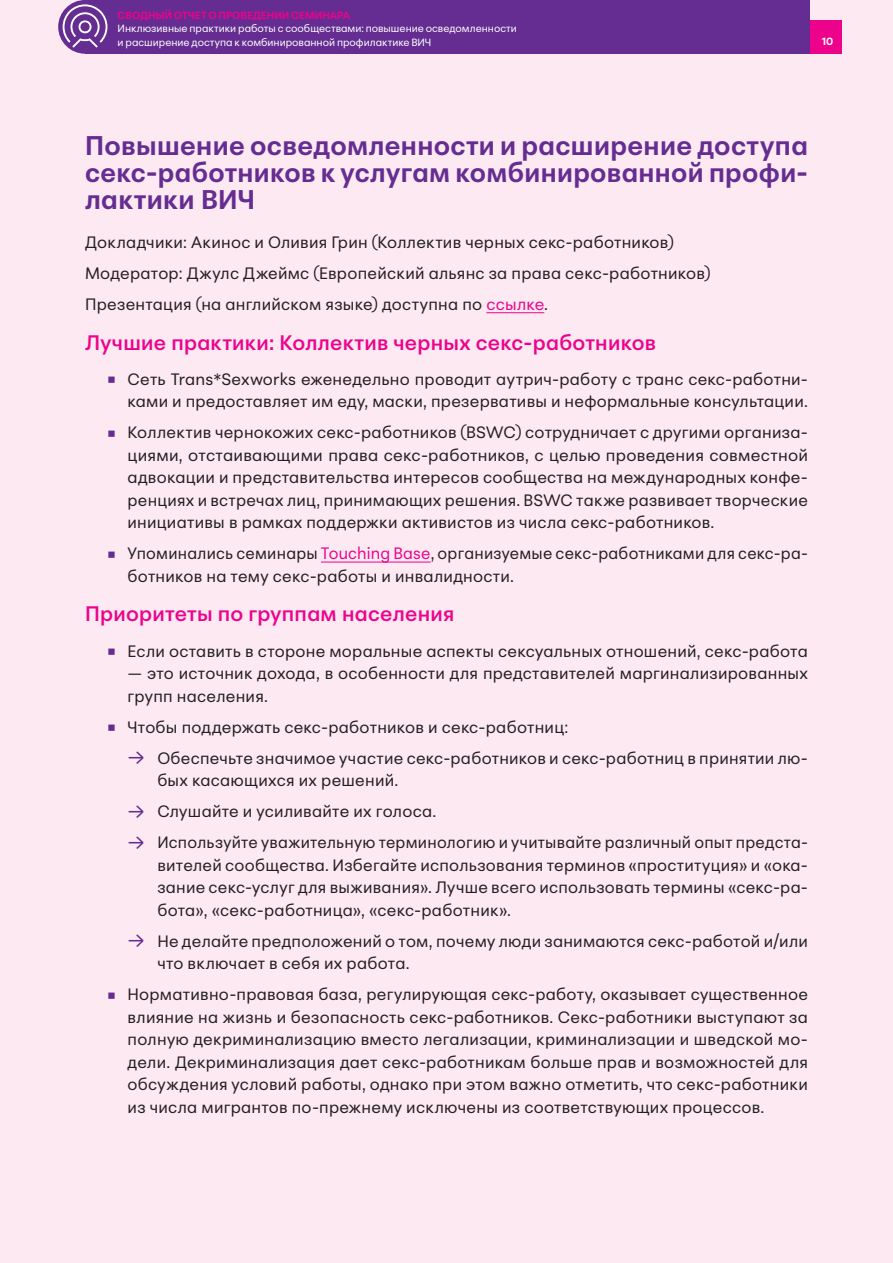
<style>
.page{position:relative;width:893px;height:1263px;background:#fce9f1}
.page>*{position:absolute;margin:0;border:0;box-sizing:border-box;transform-origin:0 0}
.t1{font:700 27px/27px "Peridot PE";letter-spacing:.015em;color:#652d91;text-align:justify}
.t2{font:600 21px "Peridot PE";letter-spacing:.015em;color:#ed028c}
.t3{font:16.5px/22.5px "Peridot PE";letter-spacing:.015em;color:#231f20}
.t4{font:10.5px/13.5px "Peridot PE";color:#fff}
.t5{font:700 10.5px "Peridot PE";letter-spacing:-.005em;color:#ed028c}
.t6{font:700 10.5px "Peridot PE";color:#fff}
.s1{color:#ed028c}
.s2{font-weight:900;font-size:21px;color:#652d91}
.s3{font-size:21px;color:#652d91}
</style>
<div class="page">
<div style="left:719px;top:20px;width:123px;height:34px;background:#ed028c"></div>
<div style="left:85px;top:0;width:724px;height:54px;background:#652d91"></div>
<div style="left:58px;top:0;width:54px;height:54px;background:#652d91;border-radius:50%"></div>
<svg style="left:63px;top:4px;width:44px;height:44px"></svg>
<hr style="left:486px;top:312px;width:58px;height:1px;background:#ed028c">
<hr style="left:321px;top:562px;width:110px;height:1px;background:#ed028c">
<p class="t5" style="left:118px;top:6px;width:234px">СВОДНЫЙ ОТЧЕТ О ПРОВЕДЕНИИ СЕМИНАРА</p>
<p class="t4" style="left:118px;top:21px;width:401px">Инклюзивные практики работы с сообществами: повышение осведомленности и расширение доступа к комбинированной профилактике ВИЧ</p>
<p class="t6" style="left:822px;top:33px;width:13px">10</p>
<h1 class="t1" style="left:85px;top:129px;width:724px">Повышение осведомленности и расширение доступа секс-работников к услугам комбинированной профи&shy;лактики ВИЧ</h1>
<p class="t3" style="left:85px;top:225px;width:627px;line-height:31px">Докладчики: Акинос и Оливия Грин (Коллектив черных секс-работников)<br>Модератор: Джулс Джеймс (Европейский альянс за права секс-работников)<br>Презентация (на английском языке) доступна по <span class="s1">ссылке</span>.</p>
<p class="t2" style="left:85px;top:325px;width:572px">Лучшие практики: Коллектив черных секс-работников</p>
<p class="t3" style="left:106px;top:366px;width:703px;text-align:right"><span class="s2">•</span> Сеть Trans*Sexworks еженедельно проводит аутрич-работу с транс секс-работни&shy;ками и предоставляет им еду, маски, презервативы и неформальные консультации.</p>
<p class="t3" style="left:128px;top:420px;width:682px;text-align:justify;text-indent:-21px"><span class="s2">•</span> Коллектив чернокожих секс-работников (BSWC) сотрудничает с другими организа&shy;циями, отстаивающими права секс-работников, с целью проведения совместной адвокации и представительства интересов сообщества на международных конфе&shy;ренциях и встречах лиц, принимающих решения. BSWC также развивает творческие инициативы в рамках поддержки активистов из числа секс-работников.</p>
<p class="t3" style="left:128px;top:541px;width:682px;text-indent:-21px"><span class="s2">•</span> Упоминались семинары <span class="s1">Touching Base</span>, организуемые секс-работниками для секс-ра&shy;ботников на тему секс-работы и инвалидности.</p>
<p class="t2" style="left:85px;top:597px;width:371px">Приоритеты по группам населения</p>
<p class="t3" style="left:106px;top:638px;width:703px"><span class="s2">•</span> Если оставить в стороне моральные аспекты сексуальных отношений, секс-работа</p>
<p class="t3" style="left:128px;top:660px;width:682px">— это источник дохода, в особенности для представителей маргинализированных групп населения.</p>
<p class="t3" style="left:106px;top:714px;width:464px"><span class="s2">•</span> Чтобы поддержать секс-работников и секс-работниц:</p>
<p class="t3" style="left:157px;top:745px;width:652px;text-indent:-30px"><span class="s3">→</span> Обеспечьте значимое участие секс-работников и секс-работниц в принятии лю&shy;бых касающихся их решений.</p>
<p class="t3" style="left:128px;top:798px;width:310px"><span class="s3">→</span> Слушайте и усиливайте их голоса.</p>
<p class="t3" style="left:157px;top:829px;width:652px;text-align:justify;text-indent:-30px"><span class="s3">→</span> Используйте уважительную терминологию и учитывайте различный опыт предста&shy;вителей сообщества. Избегайте использования терминов «проституция» и «ока&shy;зание секс-услуг для выживания». Лучше всего использовать термины «секс-ра&shy;бота», «секс-работница», «секс-работник».</p>
<p class="t3" style="left:157px;top:928px;width:652px;text-indent:-30px"><span class="s3">→</span> Не делайте предположений о том, почему люди занимаются секс-работой и/или что включает в себя их работа.</p>
<p class="t3" style="left:128px;top:981px;width:682px;text-align:justify;text-indent:-21px"><span class="s2">•</span> Нормативно-правовая база, регулирующая секс-работу, оказывает существенное влияние на жизнь и безопасность секс-работников. Секс-работники выступают за полную декриминализацию вместо легализации, криминализации и шведской мо&shy;дели. Декриминализация дает секс-работникам больше прав и возможностей для обсуждения условий работы, однако при этом важно отметить, что секс-работники из числа мигрантов по-прежнему исключены из соответствующих процессов.</p>
</div>
